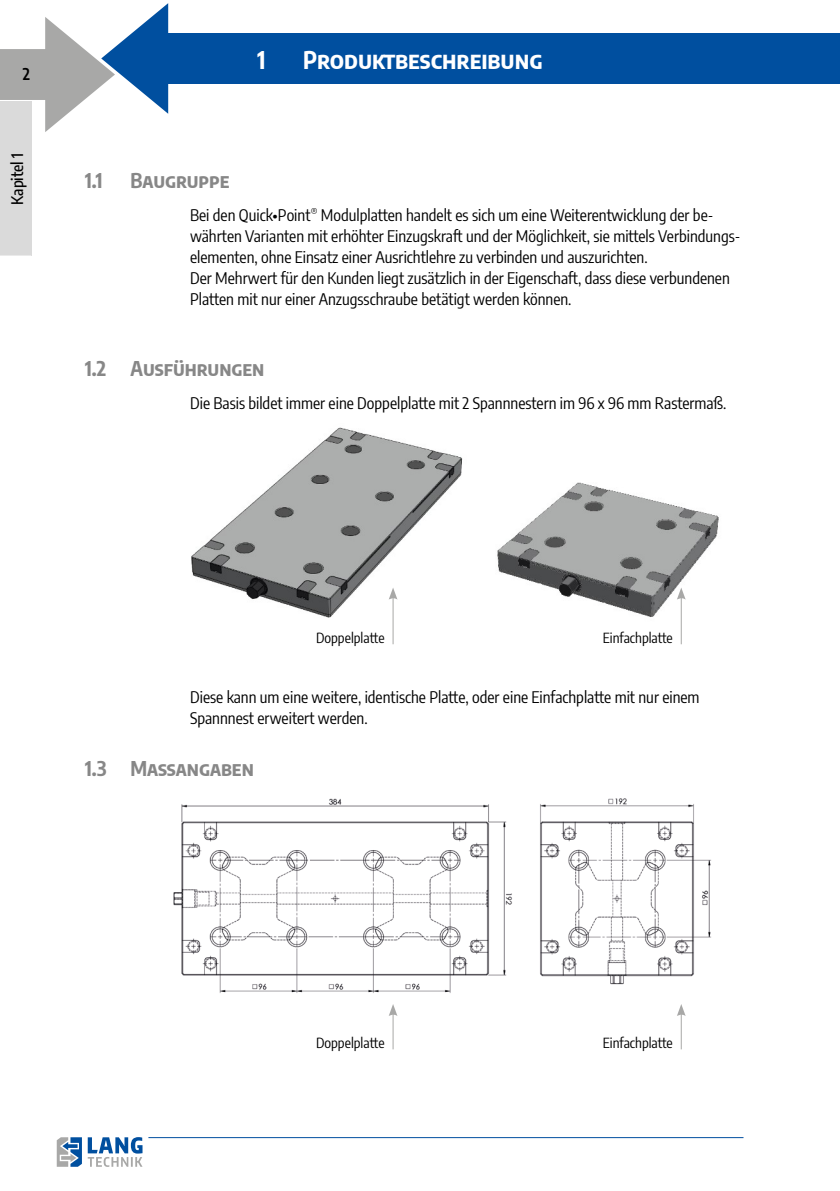
<style>
.page{position:relative;width:840px;height:1191px;background:#fff}
.page>*{position:absolute;margin:0;border:0;box-sizing:border-box;transform-origin:0 0}
.t1{font:700 24px "Encode Sans Condensed";color:#fff}
.t2{font:700 20px "Encode Sans Condensed";color:#878787}
.t3{font:16px/21px "Encode Sans Condensed";color:#000}
.t4{font:500 16px "Encode Sans Condensed";color:#000}
.t5{font:600 16px "Encode Sans Condensed";color:#000}
.t6{font:14px "Encode Sans Condensed";color:#000}
</style>
<div class="page">
<div style="left:162px;top:33px;width:677px;height:51px;background:#004f9f"></div>
<svg style="left:0;top:3px;width:169px;height:129px"></svg>
<hr style="left:148px;top:1137px;width:595px;height:1px;background:#004f9f">
<svg style="left:88px;top:1137px;width:54px;height:29px"></svg>
<svg style="left:57px;top:1137px;width:25px;height:29px"></svg>
<div style="left:0;top:63px;width:57px;height:21px;background:#a8a8a7"></div>
<img style="left:173px;top:798px;width:339px;height:195px">
<img style="left:540px;top:798px;width:171px;height:187px">
<img style="left:497px;top:482px;width:222px;height:139px">
<div style="left:0;top:101px;width:31px;height:155px;background:#dadada"></div>
<hr style="left:0;top:255px;width:31px;height:1px;background:#fff">
<img style="left:191px;top:427px;width:272px;height:194px">
<hr style="left:392px;top:596px;width:1px;height:48px;background:#a8a8a7">
<svg style="left:388px;top:587px;width:9px;height:12px"></svg>
<hr style="left:392px;top:1013px;width:1px;height:36px;background:#a8a8a7">
<svg style="left:389px;top:1004px;width:8px;height:12px"></svg>
<hr style="left:680px;top:596px;width:1px;height:48px;background:#a8a8a7">
<svg style="left:676px;top:587px;width:9px;height:12px"></svg>
<hr style="left:680px;top:1013px;width:1px;height:36px;background:#a8a8a7">
<svg style="left:677px;top:1004px;width:8px;height:12px"></svg>
<p class="t5" style="left:23px;top:62px;width:9px">2</p>
<p class="t4" style="left:6px;top:205px;width:53px;rotate:-90deg">Kapitel 1</p>
<h1 class="t1" style="left:257px;top:42px;width:10px">1</h1>
<h1 class="t1" style="left:303px;top:42px;width:241px">Produktbeschreibung</h1>
<p class="t2" style="left:85px;top:166px;width:19px">1.1</p>
<p class="t2" style="left:130px;top:166px;width:100px">Baugruppe</p>
<p class="t3" style="left:190px;top:203px;width:551px">Bei den Quick•Point<sup>®</sup> Modulplatten handelt es sich um eine Weiterentwicklung der be&shy;währten Varianten mit erhöhter Einzugskraft und der Möglichkeit, sie mittels Verbindungs&shy;elementen, ohne Einsatz einer Ausrichtlehre zu verbinden und auszurichten.<br>Der Mehrwert für den Kunden liegt zusätzlich in der Eigenschaft, dass diese verbundenen Platten mit nur einer Anzugsschraube betätigt werden können.</p>
<p class="t2" style="left:85px;top:354px;width:181px">1.2 Ausführungen</p>
<p class="t3" style="left:190px;top:391px;width:537px">Die Basis bildet immer eine Doppelplatte mit 2 Spannnestern im 96 x 96 mm Rastermaß.</p>
<p class="t6" style="left:316px;top:628px;width:70px">Doppelplatte</p>
<p class="t6" style="left:602px;top:628px;width:71px">Einfachplatte</p>
<p class="t3" style="left:190px;top:685px;width:510px">Diese kann um eine weitere, identische Platte, oder eine Einfachplatte mit nur einem<br>Spannnest erweitert werden.</p>
<p class="t2" style="left:85px;top:753px;width:170px">1.3 Massangaben</p>
<p class="t6" style="left:316px;top:1033px;width:70px">Doppelplatte</p>
<p class="t6" style="left:602px;top:1033px;width:71px">Einfachplatte</p>
</div>
